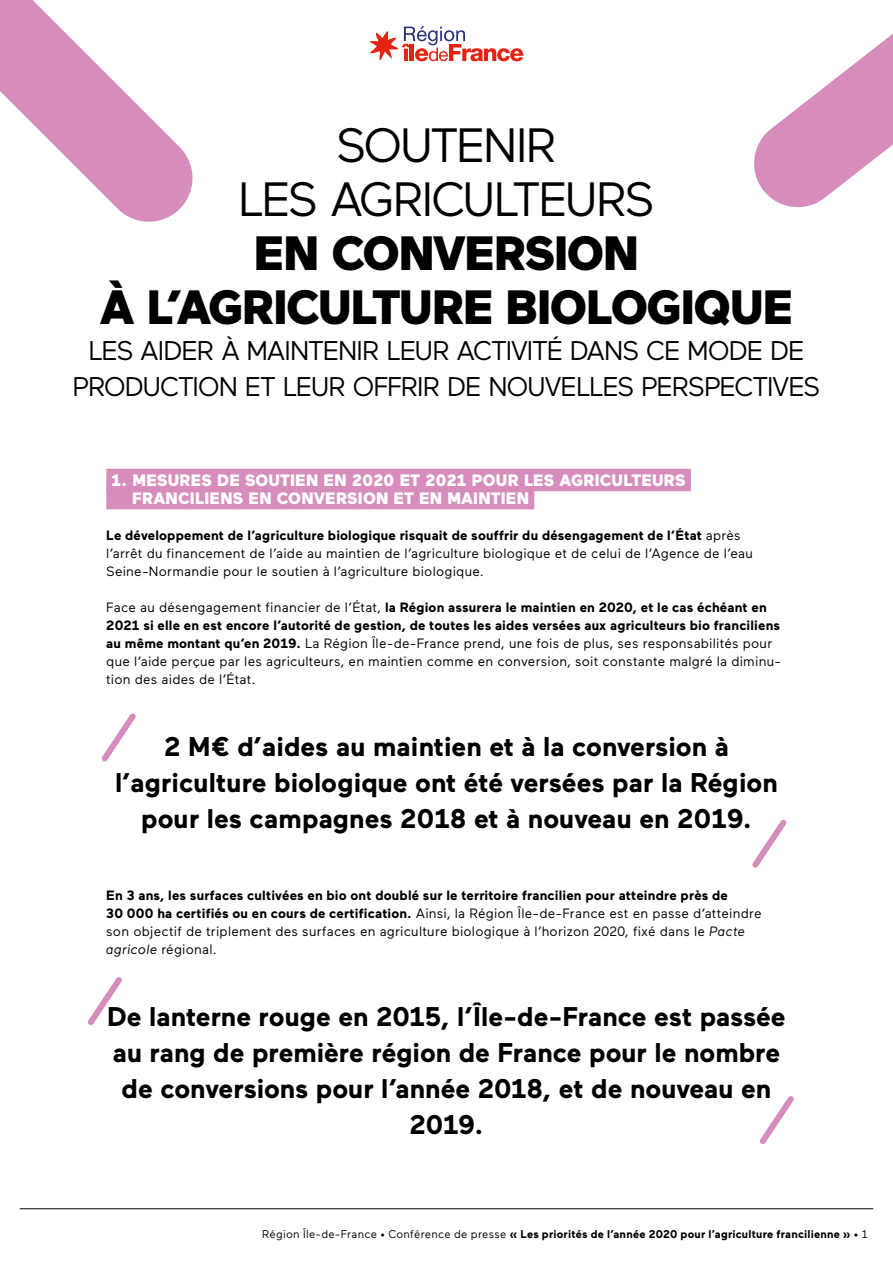
<style>
.page{position:relative;width:893px;height:1263px;background:#fff}
.page>*{position:absolute;margin:0;border:0;box-sizing:border-box;transform-origin:0 0}
.t1{font:900 48px/54px "Maax";letter-spacing:-.025em;color:#000;text-align:center}
.t2{font:48px/54px "Maax";letter-spacing:-.05em;color:#000;text-align:center}
.t3{font:700 27px/36px "Maax";color:#000;text-align:center}
.t4{font:27px/36px "Maax";letter-spacing:-.04em;color:#000;text-align:center}
.t5{font:900 16.5px/18px "Maax";letter-spacing:.01em;color:#fff}
.t6{font:13.5px/18px "Maax";letter-spacing:.015em;color:#000}
.t7{font:700 11.25px "Maax";letter-spacing:.02em;color:#000}
.s1{font-weight:700}
.s2{font-style:italic}
.s3{font-weight:400}
</style>
<div class="page">
<svg style="left:370px;top:26px;width:153px;height:35px"></svg>
<hr style="left:20px;top:1208px;width:853px;height:1px;background:#000">
<div style="left:106px;top:469px;width:585px;height:22px;background:#d78dbc"></div>
<div style="left:106px;top:487px;width:428px;height:22px;background:#d78dbc"></div>
<svg style="left:0;top:0;width:193px;height:222px"></svg>
<svg style="left:754px;top:33px;width:139px;height:175px"></svg>
<svg style="left:752px;top:819px;width:35px;height:49px"></svg>
<svg style="left:759px;top:1096px;width:35px;height:48px"></svg>
<svg style="left:101px;top:713px;width:35px;height:49px"></svg>
<svg style="left:88px;top:977px;width:34px;height:48px"></svg>
<h1 class="t2" style="left:238px;top:119px;width:418px">SOUTENIR<br>LES AGRICULTEURS</h1>
<h1 class="t1" style="left:100px;top:226px;width:695px">EN CONVERSION<br>À L’AGRICULTURE BIOLOGIQUE</h1>
<h2 class="t4" style="left:73px;top:333px;width:749px">LES AIDER À MAINTENIR LEUR ACTIVITÉ DANS CE MODE DE<br>PRODUCTION ET LEUR OFFRIR DE NOUVELLES PERSPECTIVES</h2>
<p class="t5" style="left:132px;top:471px;width:555px;text-indent:-21px">1. MESURES DE SOUTIEN EN 2020 ET 2021 POUR LES AGRICULTEURS<br>FRANCILIENS EN CONVERSION ET EN MAINTIEN</p>
<p class="t6" style="left:106px;top:527px;width:648px"><span class="s1">Le développement de l’agriculture biologique risquait de souffrir du désengagement de l’État</span> après l’arrêt du financement de l’aide au maintien de l’agriculture biologique et de celui de l’Agence de l’eau<br>Seine-Normandie pour le soutien à l’agriculture biologique.</p>
<p class="t6" style="left:106px;top:599px;width:676px">Face au désengagement financier de l’État, <span class="s1">la Région assurera le maintien en 2020, et le cas échéant en 2021 si elle en est encore l’autorité de gestion, de toutes les aides versées aux agriculteurs bio franciliens au même montant qu’en 2019.</span> La Région Île-de-France prend, une fois de plus, ses responsabilités pour que l’aide perçue par les agriculteurs, en maintien comme en conversion, soit constante malgré la diminu&shy;tion des aides de l’État.</p>
<h2 class="t3" style="left:115px;top:729px;width:664px">2 M€ d’aides au maintien et à la conversion à l’agriculture biologique ont été versées par la Région pour les campagnes 2018 et à nouveau en 2019.</h2>
<p class="t6" style="left:106px;top:887px;width:657px"><span class="s1">En 3 ans, les surfaces cultivées en bio ont doublé sur le territoire francilien pour atteindre près de<br>30 000 ha certifiés ou en cours de certification.</span> Ainsi, la Région Île-de-France est en passe d’atteindre son objectif de triplement des surfaces en agriculture biologique à l’horizon 2020, fixé dans le <span class="s2">Pacte agricole</span> régional.</p>
<h2 class="t3" style="left:107px;top:999px;width:680px">De lanterne rouge en 2015, l’Île-de-France est passée au rang de première région de France pour le nombre de conversions pour l’année 2018, et de nouveau en 2019.</h2>
<p class="t7" style="left:262px;top:1228px;width:607px"><span class="s3">Région Île-de-France • Conférence de presse</span> « Les priorités de l’année 2020 pour l’agriculture francilienne » <span class="s3">• 1</span></p>
</div>
